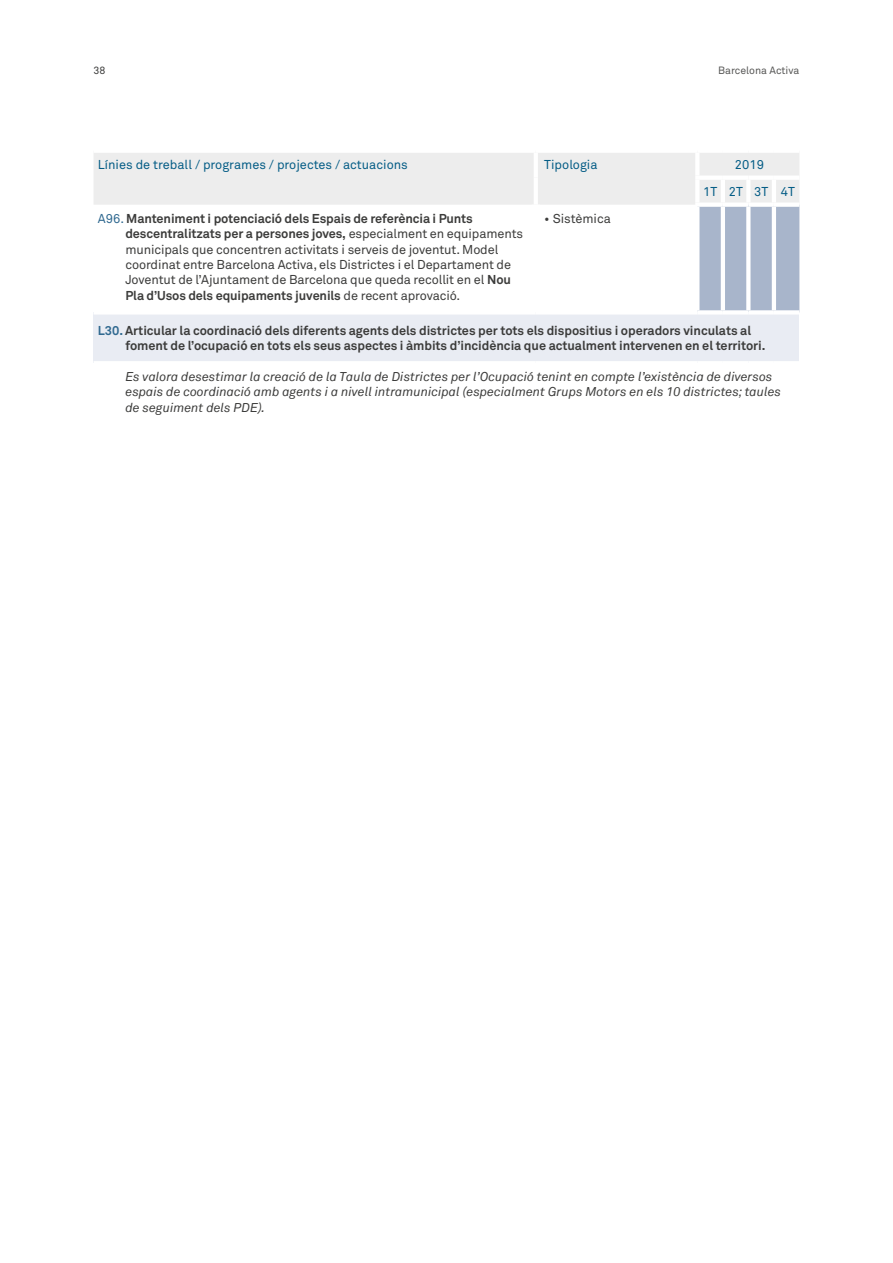
<style>
.page{position:relative;width:893px;height:1263px;background:#fff}
.page>*{position:absolute;margin:0;border:0;box-sizing:border-box;transform-origin:0 0}
.t1{font:12.75px/15.3px "Akkurat Std";letter-spacing:-.01em;color:#3c3c3b}
.t2{font:italic 12.75px/15.3px "Akkurat";color:#3c3c3b}
.t3{font:700 12.75px/15.3px "Akkurat Std";letter-spacing:-.005em;color:#3c3c3b}
.t4{font:12.75px/27px "Akkurat Std";color:#055d86;text-align:center}
.t5{font:10.5px "Akkurat Std";color:#575756}
.t6{font:10.5px "Akkurat Std";color:#3c3c3b}
.s1{color:#306990}
.s2{font-weight:700}
</style>
<div class="page">
<svg style="left:94px;top:153px;width:705px;height:157px"></svg>
<div style="left:94px;top:312px;width:705px;height:51px;background:#e9ecf3"></div>
<hr style="left:721px;top:207px;width:4px;height:103px;background:#fff">
<svg style="left:746px;top:207px;width:4px;height:103px"></svg>
<hr style="left:772px;top:207px;width:4px;height:103px;background:#fff">
<hr style="left:695px;top:153px;width:4px;height:23px;background:#fff">
<hr style="left:695px;top:180px;width:4px;height:23px;background:#fff">
<hr style="left:721px;top:180px;width:4px;height:23px;background:#fff">
<hr style="left:746px;top:180px;width:4px;height:23px;background:#fff">
<hr style="left:772px;top:180px;width:4px;height:23px;background:#fff">
<hr style="left:695px;top:176px;width:28px;height:4px;background:#fff">
<hr style="left:723px;top:176px;width:25px;height:4px;background:#fff">
<hr style="left:748px;top:176px;width:26px;height:4px;background:#fff">
<hr style="left:774px;top:176px;width:25px;height:4px;background:#fff">
<hr style="left:534px;top:153px;width:4px;height:25px;background:#fff">
<hr style="left:534px;top:178px;width:4px;height:27px;background:#fff">
<hr style="left:695px;top:207px;width:4px;height:103px;background:#fff">
<svg style="left:695px;top:203px;width:28px;height:4px"></svg>
<div style="left:697px;top:310px;width:26px;height:5px;background:#fff"></div>
<svg style="left:748px;top:203px;width:26px;height:4px"></svg>
<svg style="left:774px;top:203px;width:25px;height:4px"></svg>
<div style="left:748px;top:310px;width:26px;height:5px;background:#fff"></div>
<div style="left:774px;top:310px;width:25px;height:5px;background:#fff"></div>
<div style="left:94px;top:310px;width:442px;height:5px;background:#fff"></div>
<div style="left:536px;top:310px;width:161px;height:5px;background:#fff"></div>
<svg style="left:723px;top:203px;width:25px;height:4px"></svg>
<div style="left:723px;top:310px;width:25px;height:5px;background:#fff"></div>
<div style="left:531px;top:205px;width:9px;height:105px;background:#fff"></div>
<hr style="left:94px;top:361px;width:442px;height:4px;background:#fff">
<hr style="left:536px;top:361px;width:161px;height:4px;background:#fff">
<hr style="left:697px;top:361px;width:26px;height:4px;background:#fff">
<hr style="left:723px;top:361px;width:25px;height:4px;background:#fff">
<hr style="left:748px;top:361px;width:26px;height:4px;background:#fff">
<hr style="left:774px;top:361px;width:25px;height:4px;background:#fff">
<p class="t6" style="left:94px;top:64px;width:13px">38</p>
<p class="t5" style="left:718px;top:64px;width:83px">Barcelona Activa</p>
<p class="t4" style="left:98px;top:151px;width:312px">Línies de treball / programes / projectes / actuacions</p>
<p class="t4" style="left:544px;top:151px;width:55px">Tipologia</p>
<p class="t4" style="left:703px;top:151px;width:93px">2019<br>1T 2T 3T 4T</p>
<p class="t1" style="left:125px;top:211px;width:399px;text-indent:-28px"><span class="s1">A96.</span> <span class="s2">Manteniment i potenciació dels Espais de referència i Punts descentralitzats per a persones joves,</span> especialment en equipaments municipals que concentren activitats i serveis de joventut. Model coordinat entre Barcelona Activa, els Districtes i el Departament de Joventut de l’Ajuntament de Barcelona que queda recollit en el <span class="s2">Nou Pla d’Usos dels equipaments juvenils</span> de recent aprovació.</p>
<p class="t1" style="left:544px;top:211px;width:68px">• Sistèmica</p>
<p class="t3" style="left:125px;top:323px;width:642px;text-indent:-28px"><span class="s1">L30.</span> Articular la coordinació dels diferents agents dels districtes per tots els dispositius i operadors vinculats al foment de l’ocupació en tots els seus aspectes i àmbits d’incidència que actualment intervenen en el territori.</p>
<p class="t2" style="left:125px;top:369px;width:657px">Es valora desestimar la creació de la Taula de Districtes per l’Ocupació tenint en compte l’existència de diversos espais de coordinació amb agents i a nivell intramunicipal (especialment Grups Motors en els 10 districtes; taules de seguiment dels PDE).</p>
</div>
